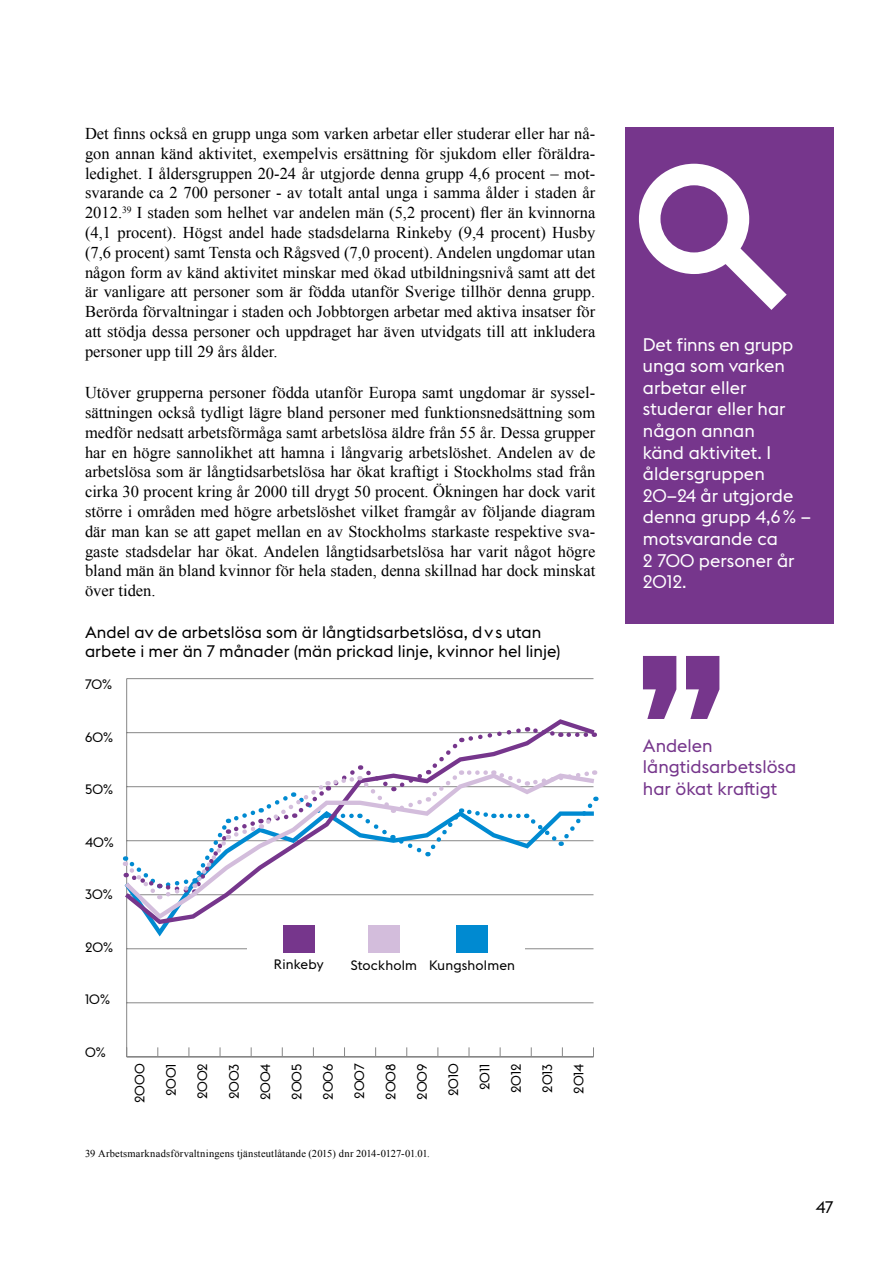
<style>
.page{position:relative;width:893px;height:1263px;background:#fff}
.page>*{position:absolute;margin:0;border:0;box-sizing:border-box;transform-origin:0 0}
.t1{font:18px/21.6px "Stockholm Type";color:#fff}
.t2{font:18px/21.6px "Stockholm Type";color:#76368c}
.t3{font:16.5px/19.8px "Times New Roman";color:#000;text-align:justify}
.t4{font:16.5px/19.8px "Stockholm Type";color:#000}
.t5{font:13.5px "Stockholm Type";color:#000}
.t6{font:10.5px "Times New Roman";letter-spacing:.015em;color:#000}
</style>
<div class="page">
<hr style="left:126px;top:679px;width:1px;height:378px;background:#878787">
<hr style="left:127px;top:1056px;width:466px;height:1px;background:#878787">
<hr style="left:127px;top:1002px;width:466px;height:1px;background:#878787">
<hr style="left:127px;top:948px;width:466px;height:1px;background:#878787">
<hr style="left:127px;top:678px;width:466px;height:1px;background:#878787">
<svg style="left:126px;top:725px;width:473px;height:77px"></svg>
<svg style="left:125px;top:773px;width:469px;height:146px"></svg>
<div style="left:247px;top:910px;width:278px;height:83px;background:#fff"></div>
<div style="left:283px;top:925px;width:31px;height:28px;background:#76368c"></div>
<div style="left:368px;top:925px;width:31px;height:28px;background:#d3bddc"></div>
<div style="left:457px;top:925px;width:31px;height:28px;background:#008ad1"></div>
<div style="left:625px;top:128px;width:208px;height:496px;background:#76368c"></div>
<svg style="left:639px;top:164px;width:148px;height:146px"></svg>
<svg style="left:643px;top:656px;width:76px;height:63px"></svg>
<p class="t3" style="left:85px;top:123px;width:512px">Det finns också en grupp unga som varken arbetar eller studerar eller har nå&shy;gon annan känd aktivitet, exempelvis ersättning för sjukdom eller föräldra&shy;ledighet. I åldersgruppen 20-24 år utgjorde denna grupp 4,6 procent – mot&shy;svarande ca 2 700 personer - av totalt antal unga i samma ålder i staden år 2012.<sup>39</sup> I staden som helhet var andelen män (5,2 procent) fler än kvinnorna (4,1 procent). Högst andel hade stadsdelarna Rinkeby (9,4 procent) Husby (7,6 procent) samt Tensta och Rågsved (7,0 procent). Andelen ungdomar utan någon form av känd aktivitet minskar med ökad utbildningsnivå samt att det är vanligare att personer som är födda utanför Sverige tillhör denna grupp.<br>Berörda förvaltningar i staden och Jobbtorgen arbetar med aktiva insatser för att stödja dessa personer och uppdraget har även utvidgats till att inkludera personer upp till 29 års ålder.</p>
<p class="t3" style="left:85px;top:383px;width:512px">Utöver grupperna personer födda utanför Europa samt ungdomar är syssel&shy;sättningen också tydligt lägre bland personer med funktionsnedsättning som medför nedsatt arbetsförmåga samt arbetslösa äldre från 55 år. Dessa grupper har en högre sannolikhet att hamna i långvarig arbetslöshet. Andelen av de arbetslösa som är långtidsarbetslösa har ökat kraftigt i Stockholms stad från cirka 30 procent kring år 2000 till drygt 50 procent. Ökningen har dock varit större i områden med högre arbetslöshet vilket framgår av följande diagram där man kan se att gapet mellan en av Stockholms starkaste respektive sva&shy;gaste stadsdelar har ökat. Andelen långtidsarbetslösa har varit något högre bland män än bland kvinnor för hela staden, denna skillnad har dock minskat över tiden.</p>
<p class="t4" style="left:85px;top:621px;width:477px">Andel av de arbetslösa som är långtidsarbetslösa, dvs utan arbete i mer än 7 månader (män prickad linje, kvinnor hel linje)</p>
<p class="t5" style="left:85px;top:675px;width:28px">70%</p>
<p class="t5" style="left:85px;top:728px;width:30px">60%</p>
<p class="t5" style="left:85px;top:780px;width:29px">50%</p>
<p class="t5" style="left:85px;top:833px;width:30px">40%</p>
<p class="t5" style="left:85px;top:885px;width:29px">30%</p>
<p class="t5" style="left:85px;top:938px;width:29px">20%</p>
<p class="t5" style="left:85px;top:990px;width:26px">10%</p>
<p class="t5" style="left:85px;top:1043px;width:22px">0%</p>
<p class="t5" style="left:274px;top:955px;width:51px">Rinkeby</p>
<p class="t5" style="left:351px;top:956px;width:166px">Stockholm Kungsholmen</p>
<p class="t5" style="left:131px;top:1103px;width:41px;rotate:-90deg">2000</p>
<p class="t5" style="left:162px;top:1096px;width:34px;rotate:-90deg">2001</p>
<p class="t5" style="left:193px;top:1099px;width:37px;rotate:-90deg">2002</p>
<p class="t5" style="left:225px;top:1099px;width:37px;rotate:-90deg">2003</p>
<p class="t5" style="left:256px;top:1100px;width:38px;rotate:-90deg">2004</p>
<p class="t5" style="left:287px;top:1099px;width:37px;rotate:-90deg">2005</p>
<p class="t5" style="left:319px;top:1099px;width:38px;rotate:-90deg">2006</p>
<p class="t5" style="left:350px;top:1099px;width:37px;rotate:-90deg">2007</p>
<p class="t5" style="left:381px;top:1099px;width:38px;rotate:-90deg">2008</p>
<p class="t5" style="left:413px;top:1099px;width:38px;rotate:-90deg">2009</p>
<p class="t5" style="left:444px;top:1096px;width:34px;rotate:-90deg">2010</p>
<p class="t5" style="left:475px;top:1090px;width:28px;rotate:-90deg">2011</p>
<p class="t5" style="left:507px;top:1093px;width:31px;rotate:-90deg">2012</p>
<p class="t5" style="left:538px;top:1093px;width:31px;rotate:-90deg">2013</p>
<p class="t5" style="left:569px;top:1093px;width:32px;rotate:-90deg">2014</p>
<p class="t6" style="left:85px;top:1146px;width:346px">39 Arbetsmarknadsförvaltningens tjänsteutlåtande (2015) dnr 2014-0127-01.01.</p>
<p class="t1" style="left:643px;top:333px;width:170px">Det finns en grupp unga som varken arbetar eller studerar eller har någon annan<br>känd aktivitet. I åldersgruppen<br>20–24 år utgjorde denna grupp 4,6% – motsvarande ca<br>2 700 personer år<br>2012.</p>
<p class="t2" style="left:643px;top:733px;width:155px">Andelen långtidsarbetslösa har ökat kraftigt</p>
<p class="t4" style="left:816px;top:1196px;width:19px">47</p>
</div>
